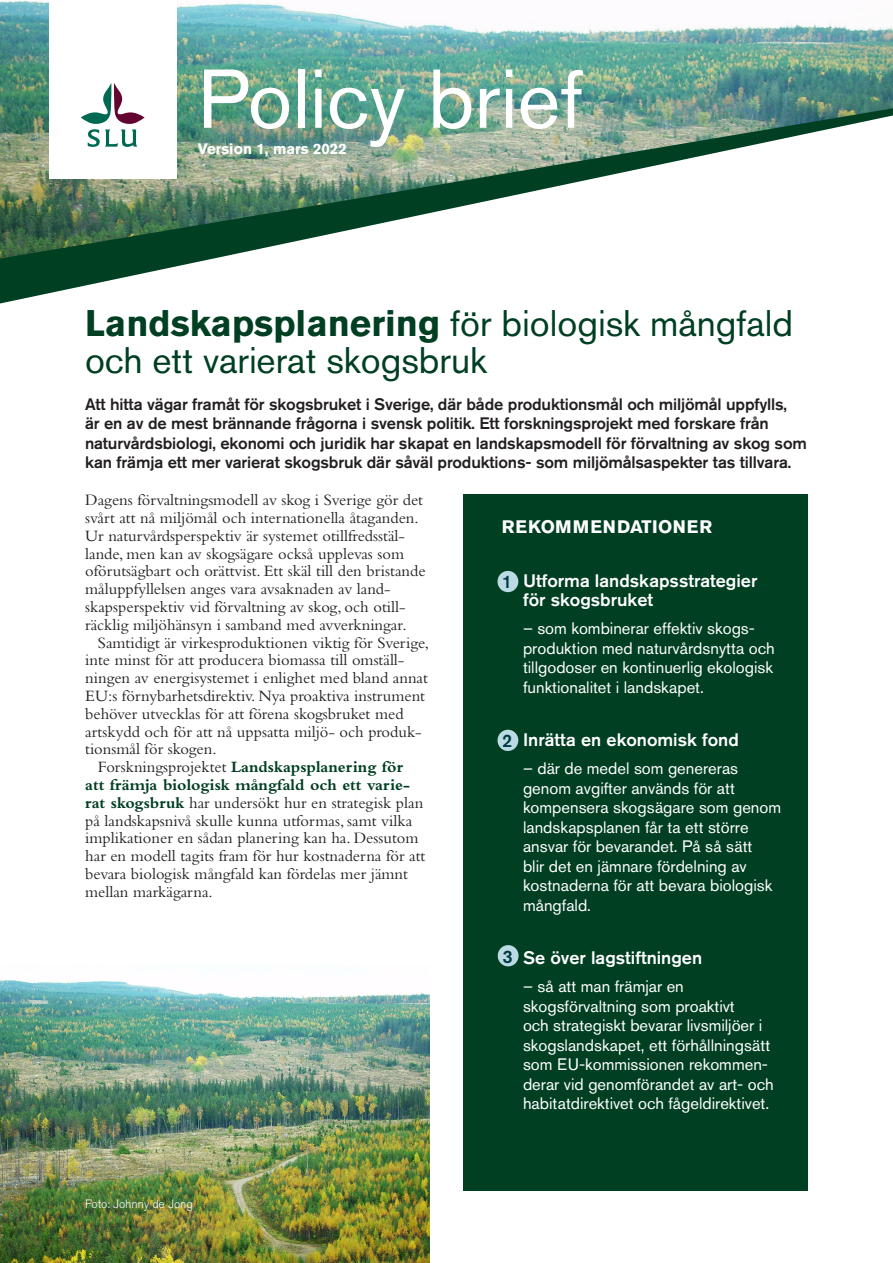
<style>
.page{position:relative;width:893px;height:1263px;background:#fff}
.page>*{position:absolute;margin:0;border:0;box-sizing:border-box;transform-origin:0 0}
.Huvudrubrik{font:82.5px "Akzidenz Grotesk Std";color:#fff}
.Rubrik{font:36.75px/37.5px "Akzidenz Grotesk Std";color:#003f22}
.Underrubrik_lista{font:500 18px/19.5px "Akzidenz Grotesk Std";color:#fff}
.Huvudrubrik_-_rekomm{font:700 18px "Akzidenz Grotesk Std";letter-spacing:.055em;color:#fff}
.Brödtext_indrag{font:16.5px/17.9px "Bembo Std";color:#231f20}
.Brödtext_-_rekommend{font:16.5px/19.5px "Akzidenz Grotesk Std";color:#fff}
.Brödtext{font:16.5px/17.9px "Bembo Std";color:#231f20}
.Ingress{font:500 16.5px/19.5px "Akzidenz Grotesk Std";letter-spacing:-.01em;color:#231f20}
.Datum{font:700 15px "Akzidenz Grotesk Std";color:#fff}
.Bildtext{font:300 12px "Akzidenz Grotesk Std";color:#fff}
.s1{font-weight:700}
.s2{font-weight:700;color:#003f22}
.s3{color:#003a44}
</style>
<div class="page">
<img style="left:0;top:980px;width:430px;height:283px">
<div style="left:463px;top:494px;width:345px;height:697px;background:#003f22"></div>
<div style="left:497px;top:571px;width:21px;height:21px;background:#bbdbe4;border-radius:50%"></div>
<div style="left:498px;top:945px;width:21px;height:21px;background:#bbdbe4;border-radius:50%"></div>
<div style="left:497px;top:730px;width:21px;height:21px;background:#bbdbe4;border-radius:50%"></div>
<img style="left:0;top:0;width:893px;height:108px">
<img style="left:0;top:108px;width:893px;height:195px">
<div style="left:49px;top:0;width:127px;height:179px;background:#fff"></div>
<svg style="left:81px;top:83px;width:64px;height:64px"></svg>
<h1 class="Huvudrubrik" style="left:198px;top:50px;width:387px">Policy brief</h1>
<p class="Datum" style="left:198px;top:140px;width:151px">Version 1, mars 2022</p>
<h2 class="Rubrik" style="left:85px;top:304px;width:710px"><span class="s1">Landskapsplanering</span> för biologisk mångfald och ett varierat skogsbruk</h2>
<p class="Ingress" style="left:85px;top:394px;width:723px">Att hitta vägar framåt för skogsbruket i Sverige, där både produktionsmål och miljömål uppfylls,<br>är en av de mest brännande frågorna i svensk politik. Ett forskningsprojekt med forskare från naturvårdsbiologi, ekonomi och juridik har skapat en landskapsmodell för förvaltning av skog som kan främja ett mer varierat skogsbruk där såväl produktions- som miljömålsaspekter tas tillvara.</p>
<p class="Brödtext" style="left:85px;top:491px;width:342px">Dagens förvaltningsmodell av skog i Sverige gör det svårt att nå miljömål och internationella åtaganden.<br>Ur naturvårdsperspektiv är systemet otillfredsstäl&shy;lande, men kan av skogsägare också upplevas som oförutsägbart och orättvist. Ett skäl till den bristande måluppfyllelsen anges vara avsaknaden av land&shy;skapsperspektiv vid förvaltning av skog, och otill&shy;räcklig miljöhänsyn i samband med avverkningar.</p>
<p class="Brödtext_indrag" style="left:85px;top:633px;width:346px;text-indent:13px">Samtidigt är virkesproduktionen viktig för Sverige, inte minst för att producera biomassa till omställ&shy;ningen av energisystemet i enlighet med bland annat EU:s förnybarhetsdirektiv. Nya proaktiva instrument behöver utvecklas för att förena skogsbruket med artskydd och för att nå uppsatta miljö- och produk&shy;tionsmål för skogen.</p>
<p class="Brödtext_indrag" style="left:85px;top:758px;width:342px;text-indent:13px">Forskningsprojektet <span class="s2">Landskapsplanering för att främja biologisk mångfald och ett varie&shy;rat skogsbruk</span> har undersökt hur en strategisk plan på landskapsnivå skulle kunna utformas, samt vilka implikationer en sådan planering kan ha. Dessutom har en modell tagits fram för hur kostnaderna för att bevara biologisk mångfald kan fördelas mer jämnt mellan markägarna.</p>
<p class="Bildtext" style="left:85px;top:1197px;width:109px">Foto: Johnny de Jong</p>
<h3 class="Huvudrubrik_-_rekomm" style="left:502px;top:516px;width:212px">REKOMMENDATIONER</h3>
<h4 class="Underrubrik_lista" style="left:523px;top:570px;width:236px;text-indent:-21px"><span class="s3">1</span>. Utforma landskapsstrategier för skogsbruket</h4>
<p class="Brödtext_-_rekommend" style="left:523px;top:618px;width:253px">– som kombinerar effektiv skogs&shy;produktion med naturvårdsnytta och tillgodoser en kontinuerlig ekologisk funktionalitet i landskapet.</p>
<h4 class="Underrubrik_lista" style="left:502px;top:730px;width:238px"><span class="s3">2</span>. Inrätta en ekonomisk fond</h4>
<p class="Brödtext_-_rekommend" style="left:523px;top:758px;width:260px">– där de medel som genereras genom avgifter används för att kompensera skogsägare som genom landskapsplanen får ta ett större ansvar för bevarandet. På så sätt<br>blir det en jämnare fördelning av kostnaderna för att bevara biologisk mångfald.</p>
<h4 class="Underrubrik_lista" style="left:502px;top:948px;width:201px"><span class="s3">3</span>. Se över lagstiftningen</h4>
<p class="Brödtext_-_rekommend" style="left:523px;top:976px;width:252px">– så att man främjar en skogsförvaltning som proaktivt<br>och strategiskt bevarar livsmiljöer i skogslandskapet, ett förhållningsätt som EU-kommissionen rekommen&shy;derar vid genomförandet av art- och habitatdirektivet och fågeldirektivet.</p>
</div>
